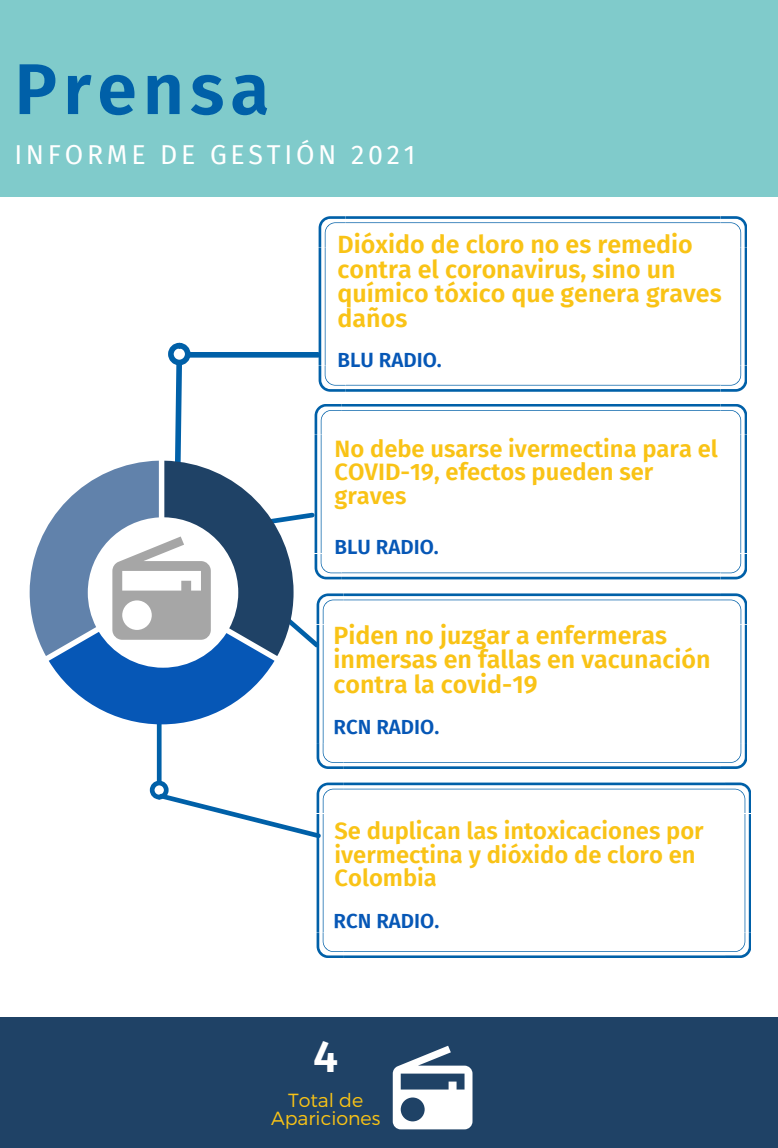
<style>
.page{position:relative;width:778px;height:1148px;background:#fff}
.page>*{position:absolute;margin:0;border:0;box-sizing:border-box;transform-origin:0 0}
.t1{font:600 71.88px "Fira Sans";letter-spacing:.08em;color:#0060a8}
.t2{font:600 45px "Fira Sans";color:#fff}
.t3{font:26.62px "Fira Sans";letter-spacing:.14em;color:#fff}
.t4{font:600 25px/24.4px "Fira Sans";color:#f9c316}
.t5{font:600 23.75px/23.5px "Fira Sans";color:#f9c316}
.t6{font:600 20.5px "Fira Sans";color:#0657b6}
.t7{font:300 19px/17.8px "Montserrat";color:#f9c316;text-align:center}
</style>
<div class="page">
<div style="left:0;top:0;width:777px;height:196px;background:#80cbcb"></div>
<div style="left:0;top:1017px;width:777px;height:130px;background:#1f4266"></div>
<svg style="left:318px;top:216px;width:428px;height:176px"></svg>
<svg style="left:323px;top:404px;width:423px;height:175px"></svg>
<svg style="left:316px;top:593px;width:431px;height:176px"></svg>
<div style="left:168px;top:343px;width:22px;height:22px;border:6px solid #0060a8;border-radius:50%"></div>
<div style="left:190px;top:352px;width:128px;height:5px;background:#0060a8"></div>
<hr style="left:157px;top:687px;width:4px;height:93px;background:#0060a8">
<div style="left:150px;top:780px;width:18px;height:19px;border:5px solid #0060a8;border-radius:50%"></div>
<svg style="left:156px;top:790px;width:160px;height:48px"></svg>
<svg style="left:316px;top:782px;width:434px;height:176px"></svg>
<svg style="left:30px;top:359px;width:293px;height:365px"></svg>
<svg style="left:392px;top:1045px;width:80px;height:84px"></svg>
<p class="t1" style="left:14px;top:47px;width:256px">Prensa</p>
<h4 class="t3" style="left:14px;top:139px;width:402px">INFORME DE GESTIÓN 2021</h4>
<h3 class="t4" style="left:337px;top:233px;width:385px">Dióxido de cloro no es remedio contra el coronavirus, sino un químico tóxico que genera graves daños</h3>
<p class="t6" style="left:337px;top:347px;width:106px">BLU RADIO.</p>
<p class="t5" style="left:334px;top:437px;width:385px">No debe usarse ivermectina para el<br>COVID-19, efectos pueden ser graves</p>
<h5 class="t6" style="left:334px;top:534px;width:106px">BLU RADIO.</h5>
<h3 class="t4" style="left:333px;top:623px;width:378px">Piden no juzgar a enfermeras inmersas en fallas en vacunación contra la covid-19</h3>
<h5 class="t6" style="left:333px;top:715px;width:107px">RCN RADIO.</h5>
<h5 class="t5" style="left:334px;top:819px;width:370px">Se duplican las intoxicaciones por ivermectina y dióxido de cloro en<br>Colombia</h5>
<p class="t6" style="left:333px;top:908px;width:107px">RCN RADIO.</p>
<h1 class="t2" style="left:313px;top:1029px;width:27px">4</h1>
<h2 class="t7" style="left:271px;top:1090px;width:111px">Total de<br>Apariciones</h2>
</div>
